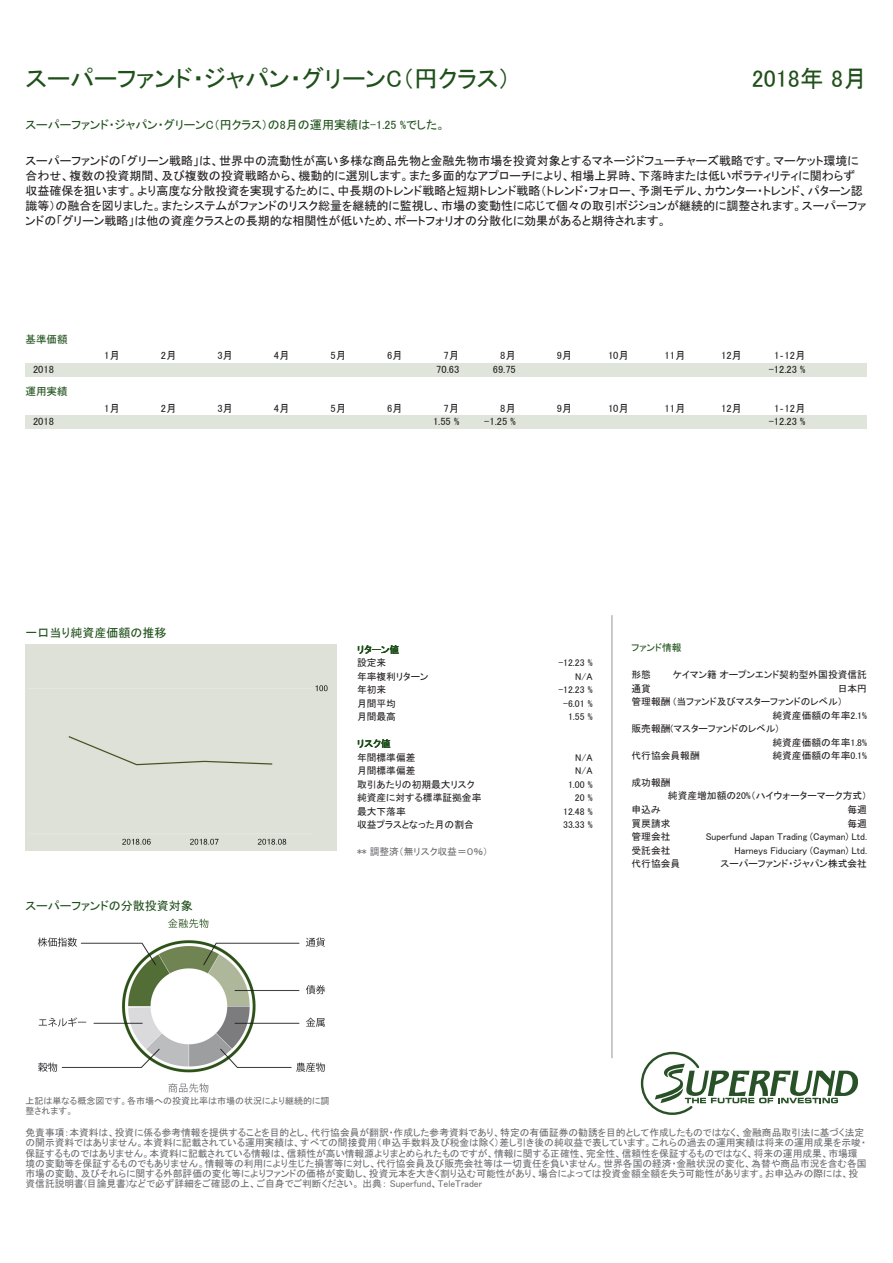
<style>
.page{position:relative;width:893px;height:1263px;background:#fff}
.page>*{position:absolute;margin:0;border:0;box-sizing:border-box;transform-origin:0 0}
.t1{font:24px "MS P Gothic";color:#1f501a}
.t2{font:12px/15px "MS P Gothic";color:#231f20}
.t3{font:12px "MS P Gothic";color:#1f501a}
.t4{font:10.5px "MS P Gothic";color:#231f20}
.t5{font:10.5px "MS P Gothic";color:#1f501a}
.t6{font:9.75px/10.2px "MS P Gothic";color:#6c6d70}
.t7{font:9.75px/12.8px "MS P Gothic";color:#231f20}
.t8{font:9.75px "MS P Gothic";color:#1f501a}
.t9{font:9px/10.5px "MS P Gothic";color:#6c6d70}
</style>
<div class="page">
<hr style="left:612px;top:615px;width:1px;height:443px;background:#939598">
<svg style="left:641px;top:1052px;width:217px;height:63px"></svg>
<div style="left:26px;top:363px;width:841px;height:13px;background:#dfe5da"></div>
<div style="left:26px;top:415px;width:841px;height:14px;background:#dfe5da"></div>
<img style="left:37px;top:918px;width:289px;height:175px">
<div style="left:26px;top:645px;width:310px;height:205px;background:#dee1d8"></div>
<h1 class="t1" style="left:26px;top:66px;width:486px">スーパーファンド・ジャパン・グリーンC（円クラス）</h1>
<h1 class="t1" style="left:752px;top:66px;width:117px">2018年 8月</h1>
<p class="t3" style="left:26px;top:119px;width:421px">スーパーファンド・ジャパン・グリーンC（円クラス）の8月の運用実績は-1.25 %でした。</p>
<p class="t2" style="left:26px;top:154px;width:842px">スーパーファンドの「グリーン戦略」は、世界中の流動性が高い多様な商品先物と金融先物市場を投資対象とするマネージドフューチャーズ戦略です。マーケット環境に合わせ、複数の投資期間、及び複数の投資戦略から、機動的に選別します。また多面的なアプローチにより、相場上昇時、下落時または低いボラティリティに関わらず収益確保を狙います。より高度な分散投資を実現するために、中長期のトレンド戦略と短期トレンド戦略（トレンド・フォロー、予測モデル、カウンター・トレンド、パターン認識等）の融合を図りました。またシステムがファンドのリスク総量を継続的に監視し、市場の変動性に応じて個々の取引ポジションが継続的に調整されます。スーパーファンドの「グリーン戦略」は他の資産クラスとの長期的な相関性が低いため、ポートフォリオの分散化に効果があると期待されます。</p>
<p class="t5" style="left:26px;top:334px;width:43px">基準価額</p>
<p class="t4" style="left:104px;top:350px;width:17px">1月</p>
<p class="t4" style="left:161px;top:350px;width:17px">2月</p>
<p class="t4" style="left:217px;top:350px;width:17px">3月</p>
<p class="t4" style="left:274px;top:350px;width:17px">4月</p>
<p class="t4" style="left:330px;top:350px;width:17px">5月</p>
<p class="t4" style="left:387px;top:350px;width:17px">6月</p>
<p class="t4" style="left:444px;top:350px;width:17px">7月</p>
<p class="t4" style="left:500px;top:350px;width:17px">8月</p>
<p class="t4" style="left:557px;top:350px;width:17px">9月</p>
<p class="t4" style="left:608px;top:350px;width:22px">10月</p>
<p class="t4" style="left:664px;top:350px;width:22px">11月</p>
<p class="t4" style="left:721px;top:350px;width:22px">12月</p>
<p class="t4" style="left:774px;top:350px;width:33px">1‐12月</p>
<p class="t4" style="left:33px;top:364px;width:22px">2018</p>
<p class="t4" style="left:436px;top:364px;width:25px">70.63</p>
<p class="t4" style="left:493px;top:364px;width:25px">69.75</p>
<p class="t4" style="left:769px;top:364px;width:38px">-12.23 %</p>
<p class="t5" style="left:26px;top:386px;width:43px">運用実績</p>
<p class="t4" style="left:104px;top:403px;width:17px">1月</p>
<p class="t4" style="left:161px;top:403px;width:17px">2月</p>
<p class="t4" style="left:217px;top:403px;width:17px">3月</p>
<p class="t4" style="left:274px;top:403px;width:17px">4月</p>
<p class="t4" style="left:330px;top:403px;width:17px">5月</p>
<p class="t4" style="left:387px;top:403px;width:17px">6月</p>
<p class="t4" style="left:444px;top:403px;width:17px">7月</p>
<p class="t4" style="left:500px;top:403px;width:17px">8月</p>
<p class="t4" style="left:557px;top:403px;width:17px">9月</p>
<p class="t4" style="left:608px;top:403px;width:22px">10月</p>
<p class="t4" style="left:664px;top:403px;width:22px">11月</p>
<p class="t4" style="left:721px;top:403px;width:22px">12月</p>
<p class="t4" style="left:774px;top:403px;width:33px">1‐12月</p>
<p class="t4" style="left:33px;top:416px;width:22px">2018</p>
<p class="t4" style="left:433px;top:416px;width:28px">1.55 %</p>
<p class="t4" style="left:484px;top:416px;width:33px">-1.25 %</p>
<p class="t4" style="left:769px;top:416px;width:38px">-12.23 %</p>
<p class="t3" style="left:26px;top:627px;width:142px">一口当り純資産価額の推移</p>
<p class="t3" style="left:26px;top:900px;width:169px">スーパーファンドの分散投資対象</p>
<p class="t8" style="left:357px;top:644px;width:44px">リターン値</p>
<p class="t7" style="left:357px;top:656px;width:31px">設定来</p>
<p class="t7" style="left:558px;top:656px;width:36px">-12.23 %</p>
<p class="t7" style="left:357px;top:670px;width:73px">年率複利リターン</p>
<p class="t7" style="left:575px;top:670px;width:19px">N/A</p>
<p class="t7" style="left:357px;top:683px;width:31px">年初来</p>
<p class="t7" style="left:558px;top:683px;width:36px">-12.23 %</p>
<p class="t7" style="left:357px;top:697px;width:40px">月間平均</p>
<p class="t7" style="left:563px;top:697px;width:31px">-6.01 %</p>
<p class="t7" style="left:357px;top:710px;width:40px">月間最高</p>
<p class="t7" style="left:568px;top:710px;width:26px">1.55 %</p>
<p class="t8" style="left:357px;top:739px;width:35px">リスク値</p>
<p class="t7" style="left:357px;top:751px;width:60px">年間標準偏差</p>
<p class="t7" style="left:575px;top:751px;width:19px">N/A</p>
<p class="t7" style="left:357px;top:764px;width:60px">月間標準偏差</p>
<p class="t7" style="left:575px;top:764px;width:19px">N/A</p>
<p class="t7" style="left:357px;top:778px;width:119px">取引あたりの初期最大リスク</p>
<p class="t7" style="left:568px;top:778px;width:26px">1.00 %</p>
<p class="t7" style="left:357px;top:791px;width:126px">純資産に対する標準証拠金率</p>
<p class="t7" style="left:575px;top:791px;width:19px">20 %</p>
<p class="t7" style="left:357px;top:805px;width:50px">最大下落率</p>
<p class="t7" style="left:563px;top:805px;width:31px">12.48 %</p>
<p class="t7" style="left:357px;top:818px;width:118px">収益プラスとなった月の割合</p>
<p class="t7" style="left:563px;top:818px;width:31px">33.33 %</p>
<p class="t6" style="left:357px;top:847px;width:133px">** 調整済（無リスク収益＝０％）</p>
<p class="t8" style="left:632px;top:643px;width:52px">ファンド情報</p>
<p class="t7" style="left:632px;top:668px;width:21px">形態</p>
<p class="t7" style="left:673px;top:668px;width:196px">ケイマン籍 オープンエンド契約型外国投資信託</p>
<p class="t7" style="left:632px;top:682px;width:21px">通貨</p>
<p class="t7" style="left:838px;top:682px;width:31px">日本円</p>
<p class="t7" style="left:632px;top:695px;width:213px">管理報酬 (当ファンド及びマスターファンドのレベル）</p>
<p class="t7" style="left:772px;top:709px;width:96px">純資産価額の年率2.1%</p>
<p class="t7" style="left:632px;top:722px;width:148px">販売報酬(マスターファンドのレベル)</p>
<p class="t7" style="left:772px;top:736px;width:96px">純資産価額の年率1.8%</p>
<p class="t7" style="left:632px;top:749px;width:70px">代行協会員報酬</p>
<p class="t7" style="left:772px;top:749px;width:96px">純資産価額の年率0.1%</p>
<p class="t7" style="left:668px;top:776px;width:201px;text-indent:-36px">成功報酬<br>純資産増加額の20%（ハイウォーターマーク方式）</p>
<p class="t7" style="left:632px;top:803px;width:31px">申込み</p>
<p class="t7" style="left:848px;top:803px;width:21px">毎週</p>
<p class="t7" style="left:632px;top:817px;width:40px">買戻請求</p>
<p class="t7" style="left:848px;top:817px;width:21px">毎週</p>
<p class="t7" style="left:632px;top:830px;width:40px">管理会社</p>
<p class="t7" style="left:706px;top:830px;width:163px">Superfund Japan Trading (Cayman) Ltd.</p>
<p class="t7" style="left:632px;top:844px;width:40px">受託会社</p>
<p class="t7" style="left:734px;top:844px;width:134px">Harneys Fiduciary (Cayman) Ltd.</p>
<p class="t7" style="left:632px;top:857px;width:50px">代行協会員</p>
<p class="t7" style="left:721px;top:857px;width:148px">スーパーファンド・ジャパン株式会社</p>
<p class="t9" style="left:26px;top:1095px;width:306px">上記は単なる概念図です。各市場への投資比率は市場の状況により継続的に調整されます。</p>
<p class="t6" style="left:26px;top:1127px;width:843px">免責事項：本資料は、投資に係る参考情報を提供することを目的とし、代行協会員が翻訳・作成した参考資料であり、特定の有価証券の勧誘を目的として作成したものではなく、金融商品取引法に基づく法定の開示資料ではありません。本資料に記載されている運用実績は、すべての間接費用（申込手数料及び税金は除く）差し引き後の純収益で表しています。これらの過去の運用実績は将来の運用成果を示唆・保証するものではありません。本資料に記載されている情報は、信頼性が高い情報源よりまとめられたものですが、情報に関する正確性、完全性、信頼性を保証するものではなく、将来の運用成果、市場環境の変動等を保証するものでもありません。情報等の利用により生じた損害等に対し、代行協会員及び販売会社等は一切責任を負いません。世界各国の経済・金融状況の変化、為替や商品市況を含む各国市場の変動、及びそれらに関する外部評価の変化等によりファンドの価格が変動し、投資元本を大きく割り込む可能性があり、場合によっては投資金額全額を失う可能性があります。お申込みの際には、投資信託説明書(目論見書)などで必ず詳細をご確認の上、ご自身でご判断ください。 出典： Superfund、TeleTrader</p>
</div>
